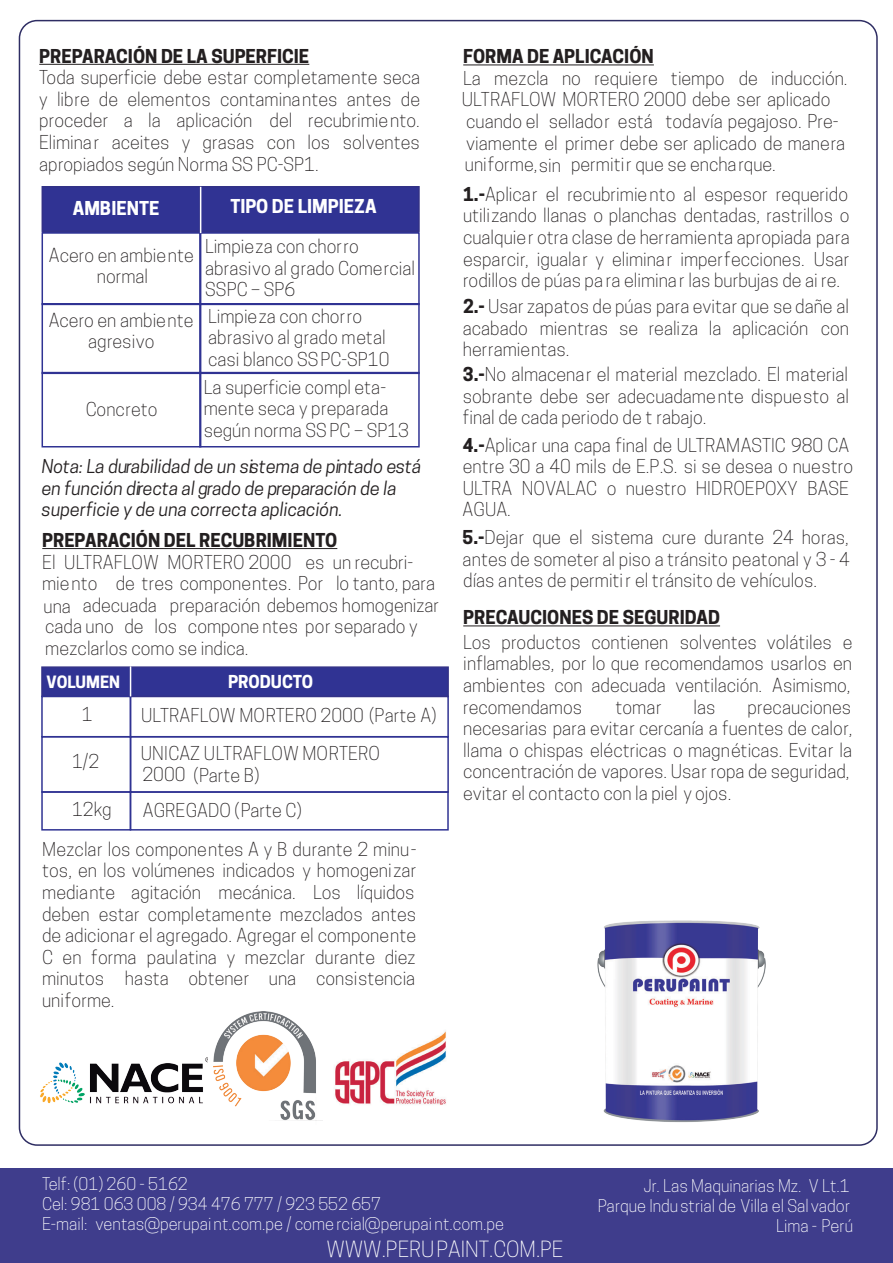
<style>
.page{position:relative;width:893px;height:1263px;background:#fff}
.page>*{position:absolute;margin:0;border:0;box-sizing:border-box;transform-origin:0 0}
.t1{font:300 21px "Cooper Hewitt";color:#fff}
.t2{font:300 18px/21.6px "Cooper Hewitt";color:#231f20}
.t3{font:18px/21.6px "Cooper Hewitt";color:#231f20}
.t4{font:700 18px "Cooper Hewitt";color:#231f20}
.t5{font:700 18px "Cooper Hewitt";color:#fff}
.t6{font:700 16.8px "Cooper Hewitt";color:#fff}
.t7{font:300 16.5px/19.8px "Cooper Hewitt";color:#fff;text-align:right}
.t8{font:700 15.9px "Cooper Hewitt";color:#fff}
.s1{font-weight:700}
</style>
<div class="page">
<div style="left:0;top:1168px;width:893px;height:95px;background:#3f3d8c"></div>
<hr style="left:463px;top:626px;width:257px;height:1px;background:#231f20">
<hr style="left:463px;top:65px;width:191px;height:1px;background:#231f20">
<hr style="left:39px;top:64px;width:270px;height:1px;background:#231f20">
<div style="left:42px;top:187px;width:159px;height:46px;background:#303393"></div>
<div style="left:42px;top:186px;width:159px;height:46px;border:2px solid #333287"></div>
<div style="left:200px;top:187px;width:219px;height:46px;background:#303393"></div>
<div style="left:199px;top:186px;width:221px;height:46px;border:2px solid #333287"></div>
<div style="left:42px;top:232px;width:159px;height:73px;border:2px solid #303393"></div>
<div style="left:199px;top:232px;width:221px;height:73px;border:2px solid #303393"></div>
<div style="left:42px;top:303px;width:159px;height:71px;border:2px solid #303393"></div>
<div style="left:199px;top:303px;width:221px;height:71px;border:2px solid #303393"></div>
<div style="left:42px;top:372px;width:159px;height:75px;border:2px solid #303393"></div>
<div style="left:199px;top:372px;width:221px;height:75px;border:2px solid #303393"></div>
<hr style="left:42px;top:548px;width:295px;height:1px;background:#231f20">
<div style="left:41px;top:666px;width:90px;height:31px;background:#303393;border:2px solid #333287"></div>
<div style="left:41px;top:696px;width:90px;height:41px;border:2px solid #303393"></div>
<div style="left:41px;top:736px;width:90px;height:57px;border:2px solid #303393"></div>
<div style="left:41px;top:791px;width:90px;height:39px;border:2px solid #303393"></div>
<div style="left:130px;top:736px;width:319px;height:57px;border:2px solid #303393"></div>
<div style="left:130px;top:791px;width:319px;height:39px;border:2px solid #303393"></div>
<div style="left:130px;top:666px;width:319px;height:31px;background:#303393;border:2px solid #333287"></div>
<hr style="left:200px;top:187px;width:1px;height:46px;background:#fff">
<hr style="left:130px;top:666px;width:1px;height:30px;background:#fff">
<img style="left:335px;top:1031px;width:111px;height:74px">
<img style="left:40px;top:1057px;width:168px;height:47px">
<img style="left:214px;top:1012px;width:109px;height:109px">
<img style="left:597px;top:920px;width:169px;height:202px">
<p class="t4" style="left:39px;top:45px;width:271px">PREPARACIÓN DE LA SUPERFICIE</p>
<p class="t2" style="left:39px;top:67px;width:383px;text-align:justify">Toda superficie debe estar completamente seca y libre de elementos contaminantes antes de proceder a la aplicación del recubrimiento.<br>Eliminar aceites y grasas con los solventes apropiados según Norma SS PC-SP1.</p>
<p class="t5" style="left:73px;top:198px;width:88px">AMBIENTE</p>
<p class="t5" style="left:230px;top:196px;width:148px">TIPO DE LIMPIEZA</p>
<p class="t2" style="left:49px;top:244px;width:146px;text-align:center">Acero en ambiente normal</p>
<p class="t2" style="left:205px;top:236px;width:211px">Limpieza con chorro abrasivo al grado Comercial<br>SSPC – SP6</p>
<p class="t2" style="left:49px;top:309px;width:146px;text-align:center">Acero en ambiente agresivo</p>
<p class="t2" style="left:208px;top:305px;width:183px">Limpieza con chorro abrasivo al grado metal casi blanco SSPC-SP10</p>
<p class="t2" style="left:86px;top:399px;width:73px">Concreto</p>
<p class="t2" style="left:204px;top:376px;width:207px">La superficie compl eta&shy;mente seca y preparada según norma SS PC – SP13</p>
<p class="t3" style="left:42px;top:455px;width:381px">Nota: La durabilidad de un sistema de pintado está en función directa al grado de preparación de la superficie y de una correcta aplicación.</p>
<p class="t4" style="left:42px;top:529px;width:297px">PREPARACIÓN DEL RECUBRIMIENTO</p>
<p class="t2" style="left:42px;top:551px;width:399px">El ULTRAFLOW MORTERO 2000 es un recubri&shy;miento de tres componentes. Por lo tanto, para una adecuada preparación debemos homogenizar cada uno de los compone ntes por separado y mezclarlos como se indica.</p>
<p class="t8" style="left:46px;top:672px;width:75px">VOLUMEN</p>
<p class="t6" style="left:228px;top:671px;width:87px">PRODUCTO</p>
<p class="t2" style="left:82px;top:703px;width:12px">1</p>
<p class="t2" style="left:141px;top:705px;width:297px">ULTRAFLOW MORTERO 2000 (Parte A)</p>
<p class="t2" style="left:72px;top:751px;width:28px">1/2</p>
<p class="t2" style="left:72px;top:799px;width:41px">12kg</p>
<p class="t2" style="left:141px;top:743px;width:241px">UNICAZ ULTRAFLOW MORTERO<br>2000 (Parte B)</p>
<p class="t2" style="left:143px;top:799px;width:160px">AGREGADO (Parte C)</p>
<p class="t2" style="left:42px;top:838px;width:376px;text-align:justify">Mezclar los componentes A y B durante 2 minu&shy;tos, en los volúmenes indicados y homogenizar mediante agitación mecánica. Los líquidos deben estar completamente mezclados antes de adicionar el agregado. Agregar el componente C en forma paulatina y mezclar durante diez minutos hasta obtener una consistencia uniforme.</p>
<p class="t4" style="left:463px;top:46px;width:192px">FORMA DE APLICACIÓN</p>
<p class="t2" style="left:462px;top:67px;width:387px">La mezcla no requiere tiempo de inducción.<br>ULTRAFLOW MORTERO 2000 debe ser aplicado cuando el sellador está todavía pegajoso. Pre&shy;viamente el primer debe ser aplicado de manera uniforme,sin permitir que se encharque.</p>
<p class="t2" style="left:463px;top:183px;width:388px;text-align:justify"><span class="s1">1.-</span>Aplicar el recubrimiento al espesor requerido utilizando llanas o planchas dentadas, rastrillos o cualquier otra clase de herramienta apropiada para esparcir, igualar y eliminar imperfecciones. Usar rodillos de púas pa ra eliminar las burbujas de ai re.</p>
<p class="t2" style="left:463px;top:296px;width:388px;text-align:justify"><span class="s1">2.-</span> Usar zapatos de púas para evitar que se dañe al acabado mientras se realiza la aplicación con herramientas.</p>
<p class="t2" style="left:463px;top:363px;width:388px;text-align:justify"><span class="s1">3.-</span>No almacenar el material mezclado. El material sobrante debe ser adecuadamente dispuesto al final de cada periodo de t rabajo.</p>
<p class="t2" style="left:463px;top:434px;width:392px"><span class="s1">4.-</span>Aplicar una capa final de ULTRAMASTIC 980 CA entre 30 a 40 mils de E.P.S. si se desea o nuestro ULTRA NOVALAC o nuestro HIDROEPOXY BASE AGUA.</p>
<p class="t2" style="left:463px;top:526px;width:389px;text-align:justify"><span class="s1">5.-</span>Dejar que el sistema cure durante 24 horas, antes de someter al piso a tránsito peatonal y 3 - 4 días antes de permitir el tránsito de vehículos.</p>
<p class="t4" style="left:463px;top:607px;width:258px">PRECAUCIONES DE SEGURIDAD</p>
<p class="t2" style="left:463px;top:631px;width:391px;text-align:justify">Los productos contienen solventes volátiles e inflamables, por lo que recomendamos usarlos en ambientes con adecuada ventilación. Asimismo, recomendamos</p>
<p class="t2" style="left:616px;top:696px;width:48px">tomar</p>
<p class="t2" style="left:694px;top:696px;width:23px">las</p>
<p class="t2" style="left:463px;top:696px;width:391px;text-indent:284px">precauciones necesarias para evitar cercanía a fuentes de calor, llama o chispas eléctricas o magnéticas. Evitar la concentración de vapores. Usar ropa de seguridad, evitar el contacto con la piel y ojos.</p>
<p class="t7" style="left:42px;top:1174px;width:464px;text-align:left">Telf: (01) 260 - 5162<br>Cel: 981 063 008 / 934 476 777 / 923 552 657<br>E-mail: ventas@perupai nt.com.pe / come rcial@perupai nt.com.pe</p>
<p class="t1" style="left:326px;top:1236px;width:238px">WWW.PERUPAINT.COM.PE</p>
<p class="t7" style="left:598px;top:1176px;width:257px">Jr. Las Maquinarias Mz. V Lt.1<br>Parque Industrial de Villa el Sal vador<br>Lima - Perú</p>
</div>
